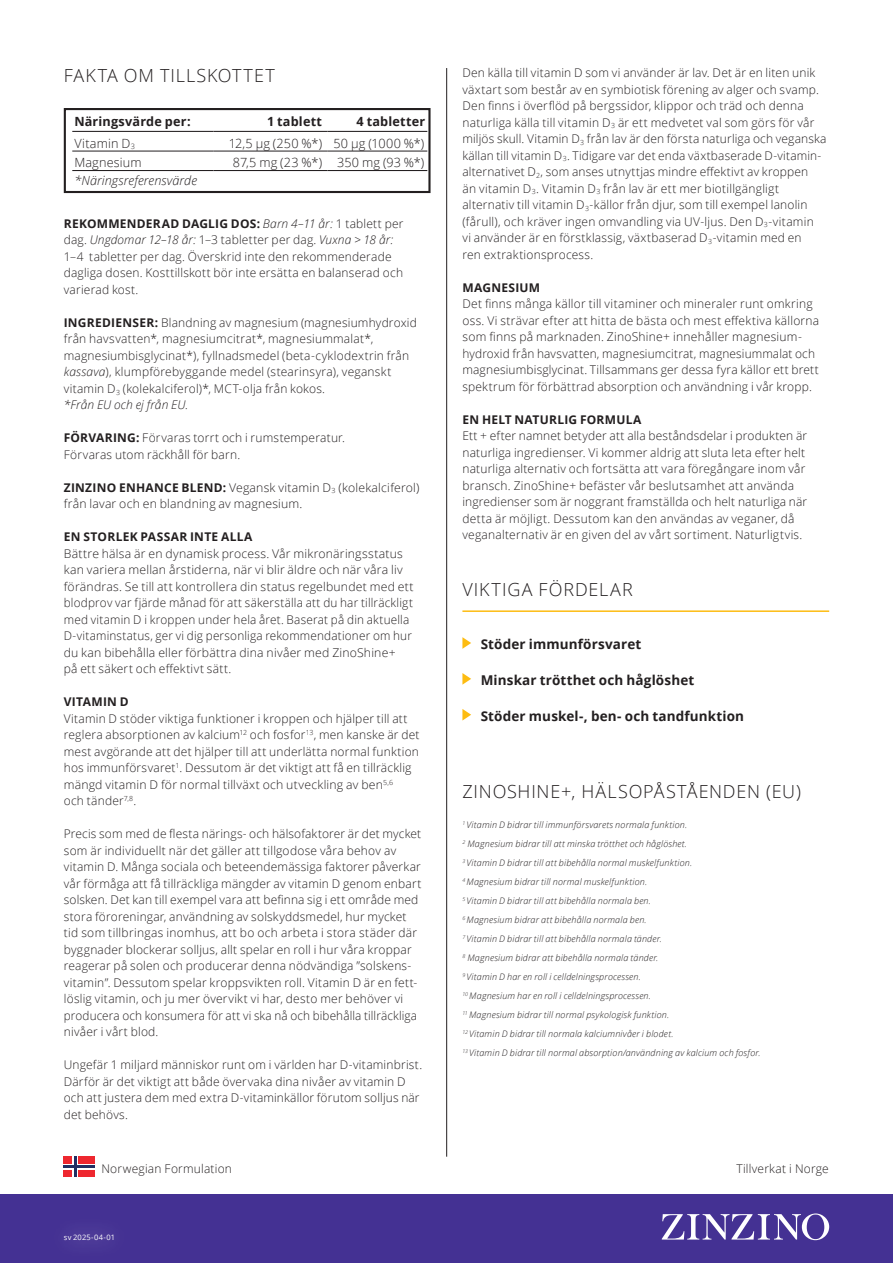
<style>
.page{position:relative;width:893px;height:1263px;background:#fff}
.page>*{position:absolute;margin:0;border:0;box-sizing:border-box;transform-origin:0 0}
.Sub-heading_12_14{font:300 18px "Open Sans";letter-spacing:.045em;color:#231f20}
.Key_Benefits_9_12{font:700 13.5px "Open Sans";letter-spacing:.01em;color:#231f20}
.Preamble_10_14{font:300 12.6px "Open Sans";letter-spacing:.01em;color:#231f20}
.Preamble_10_14-2{font:700 12.6px "Open Sans";letter-spacing:.015em;color:#231f20}
.Preamble_10_14-3{font:italic 300 12.6px "Open Sans";letter-spacing:.01em;color:#231f20}
.Body_8_11{font:300 12px/16.5px "Open Sans";letter-spacing:.015em;color:#231f20}
.Body_8_11-2{font:700 12px "Open Sans";letter-spacing:.025em;color:#231f20}
.Underrubrik-Bold-Italic-Versaler-20pkt_2{font:300 12px "Open Sans";letter-spacing:.015em;color:#231f20}
.Body_8_11-3{font:italic 300 12px "Open Sans";letter-spacing:.01em;color:#231f20}
.EFSA_6_7{font:italic 300 9px "Open Sans";letter-spacing:.02em;color:#231f20}
.t1{font:7.5px "Open Sans";letter-spacing:.025em;color:#fff}
.s1{font-weight:700}
.s2{font-style:italic}
</style>
<div class="page">
<div style="left:0;top:1194px;width:893px;height:69px;background:#443193"></div>
<svg style="left:662px;top:1213px;width:167px;height:27px"></svg>
<div style="left:64px;top:108px;width:367px;height:85px;border:2px solid #231f20"></div>
<hr style="left:72px;top:131px;width:141px;height:1px;background:#231f20">
<hr style="left:213px;top:131px;width:114px;height:1px;background:#231f20">
<hr style="left:327px;top:131px;width:100px;height:1px;background:#231f20">
<hr style="left:72px;top:151px;width:141px;height:1px;background:#231f20">
<hr style="left:213px;top:151px;width:114px;height:1px;background:#231f20">
<hr style="left:327px;top:151px;width:100px;height:1px;background:#231f20">
<hr style="left:72px;top:170px;width:141px;height:1px;background:#231f20">
<hr style="left:213px;top:170px;width:114px;height:1px;background:#231f20">
<hr style="left:327px;top:170px;width:100px;height:1px;background:#231f20">
<hr style="left:446px;top:68px;width:1px;height:1089px;background:#231f20">
<div style="left:64px;top:1156px;width:31px;height:21px;background:#ee272f"></div>
<div style="left:64px;top:1164px;width:31px;height:5px;background:#fff"></div>
<div style="left:72px;top:1156px;width:6px;height:21px;background:#fff"></div>
<hr style="left:64px;top:1165px;width:31px;height:3px;background:#212f63">
<hr style="left:74px;top:1156px;width:3px;height:21px;background:#212f63">
<svg style="left:462px;top:637px;width:9px;height:12px"></svg>
<svg style="left:462px;top:673px;width:9px;height:12px"></svg>
<svg style="left:462px;top:709px;width:9px;height:11px"></svg>
<hr style="left:462px;top:610px;width:367px;height:2px;background:#fdbc12">
<p class="Sub-heading_12_14" style="left:64px;top:63px;width:213px">FAKTA OM TILLSKOTTET</p>
<p class="Preamble_10_14-2" style="left:74px;top:113px;width:118px">Näringsvärde per:</p>
<p class="Preamble_10_14-2" style="left:267px;top:113px;width:57px">1 tablett</p>
<p class="Preamble_10_14-2" style="left:357px;top:113px;width:70px">4 tabletter</p>
<p class="Preamble_10_14" style="left:74px;top:135px;width:62px">Vitamin D<sub>3</sub></p>
<p class="Preamble_10_14" style="left:229px;top:135px;width:95px">12,5 μg (250 %*)</p>
<p class="Preamble_10_14" style="left:333px;top:135px;width:92px">50 μg (1000 %*)</p>
<p class="Preamble_10_14" style="left:74px;top:154px;width:69px">Magnesium</p>
<p class="Preamble_10_14" style="left:233px;top:154px;width:91px">87,5 mg (23 %*)</p>
<p class="Preamble_10_14" style="left:337px;top:154px;width:89px">350 mg (93 %*)</p>
<p class="Preamble_10_14-3" style="left:74px;top:172px;width:124px">*Näringsreferensvärde</p>
<p class="Body_8_11" style="left:64px;top:215px;width:341px"><span class="s1">REKOMMENDERAD DAGLIG DOS:</span> <span class="s2">Barn 4–11 år:</span> 1 tablett per dag. <span class="s2">Ungdomar 12–18 år:</span> 1–3 tabletter per dag. <span class="s2">Vuxna &gt; 18 år:<br></span>1–4 tabletter per dag. Överskrid inte den rekommenderade dagliga dosen. Kosttillskott bör inte ersätta en balanserad och varierad kost.</p>
<p class="Body_8_11" style="left:64px;top:314px;width:355px"><span class="s1">INGREDIENSER:</span> Blandning av magnesium (magnesiumhydroxid från havsvatten*, magnesiumcitrat*, magnesiummalat*, magnesiumbisglycinat*), fyllnadsmedel (beta-cyklodextrin från <span class="s2">kassava</span>), klumpförebyggande medel (stearinsyra), veganskt vitamin D<sub>3</sub> (kolekalciferol)*, MCT-olja från kokos.</p>
<p class="Body_8_11-3" style="left:64px;top:397px;width:126px">*Från EU och ej från EU.</p>
<p class="Body_8_11" style="left:64px;top:429px;width:283px"><span class="s1">FÖRVARING:</span> Förvaras torrt och i rumstemperatur.<br>Förvaras utom räckhåll för barn.</p>
<p class="Body_8_11" style="left:64px;top:479px;width:357px"><span class="s1">ZINZINO ENHANCE BLEND:</span> Vegansk vitamin D<sub>3</sub> (kolekalciferol) från lavar och en blandning av magnesium.</p>
<p class="Body_8_11-2" style="left:64px;top:528px;width:190px">EN STORLEK PASSAR INTE ALLA</p>
<p class="Body_8_11" style="left:64px;top:545px;width:351px">Bättre hälsa är en dynamisk process. Vår mikronäringsstatus kan variera mellan årstiderna, när vi blir äldre och när våra liv förändras. Se till att kontrollera din status regelbundet med ett blodprov var fjärde månad för att säkerställa att du har tillräckligt med vitamin D i kroppen under hela året. Baserat på din aktuella D-vitaminstatus, ger vi dig personliga rekommendationer om hur du kan bibehålla eller förbättra dina nivåer med ZinoShine+<br>på ett säkert och effektivt sätt.</p>
<p class="Body_8_11-2" style="left:64px;top:693px;width:66px">VITAMIN D</p>
<p class="Body_8_11" style="left:64px;top:710px;width:357px">Vitamin D stöder viktiga funktioner i kroppen och hjälper till att reglera absorptionen av kalcium<sup>12</sup> och fosfor<sup>13</sup>, men kanske är det mest avgörande att det hjälper till att underlätta normal funktion hos immunförsvaret<sup>1</sup>. Dessutom är det viktigt att få en tillräcklig mängd vitamin D för normal tillväxt och utveckling av ben<sup>5,6<br></sup>och tänder<sup>7,8</sup>.</p>
<p class="Body_8_11" style="left:64px;top:825px;width:359px">Precis som med de flesta närings- och hälsofaktorer är det mycket som är individuellt när det gäller att tillgodose våra behov av vitamin D. Många sociala och beteendemässiga faktorer påverkar vår förmåga att få tillräckliga mängder av vitamin D genom enbart solsken. Det kan till exempel vara att befinna sig i ett område med stora föroreningar, användning av solskyddsmedel, hur mycket tid som tillbringas inomhus, att bo och arbeta i stora städer där byggnader blockerar solljus, allt spelar en roll i hur våra kroppar reagerar på solen och producerar denna nödvändiga ”solskens&shy;vitamin”. Dessutom spelar kroppsvikten roll. Vitamin D är en fett&shy;löslig vitamin, och ju mer övervikt vi har, desto mer behöver vi producera och konsumera för att vi ska nå och bibehålla tillräckliga nivåer i vårt blod.</p>
<p class="Body_8_11" style="left:64px;top:1056px;width:360px">Ungefär 1 miljard människor runt om i världen har D-vitaminbrist.<br>Därför är det viktigt att både övervaka dina nivåer av vitamin D och att justera dem med extra D-vitaminkällor förutom solljus när det behövs.</p>
<p class="Body_8_11" style="left:462px;top:64px;width:366px">Den källa till vitamin D som vi använder är lav. Det är en liten unik växtart som består av en symbiotisk förening av alger och svamp.<br>Den finns i överflöd på bergssidor, klippor och träd och denna naturliga källa till vitamin D<sub>3</sub> är ett medvetet val som görs för vår miljös skull. Vitamin D<sub>3</sub> från lav är den första naturliga och veganska källan till vitamin D<sub>3</sub>. Tidigare var det enda växtbaserade D-vitamin-- alternativet D<sub>2</sub>, som anses utnyttjas mindre effektivt av kroppen<br>än vitamin D<sub>3</sub>. Vitamin D<sub>3</sub> från lav är ett mer biotillgängligt alternativ till vitamin D<sub>3</sub>-källor från djur, som till exempel lanolin (fårull), och kräver ingen omvandling via UV-ljus. Den D<sub>3</sub>-vitamin<br>vi använder är en förstklassig, växtbaserad D<sub>3</sub>-vitamin med en<br>ren extraktionsprocess.</p>
<p class="Body_8_11-2" style="left:462px;top:279px;width:79px">MAGNESIUM</p>
<p class="Body_8_11" style="left:462px;top:295px;width:358px">Det finns många källor till vitaminer och mineraler runt omkring oss. Vi strävar efter att hitta de bästa och mest effektiva källorna som finns på marknaden. ZinoShine+ innehåller magnesium&shy;hydroxid från havsvatten, magnesiumcitrat, magnesiummalat och magnesiumbisglycinat. Tillsammans ger dessa fyra källor ett brett spektrum för förbättrad absorption och användning i vår kropp.</p>
<p class="Body_8_11-2" style="left:462px;top:411px;width:181px">EN HELT NATURLIG FORMULA</p>
<p class="Body_8_11" style="left:462px;top:427px;width:346px">Ett + efter namnet betyder att alla beståndsdelar i produkten är naturliga ingredienser. Vi kommer aldrig att sluta leta efter helt naturliga alternativ och fortsätta att vara föregångare inom vår bransch. ZinoShine+ befäster vår beslutsamhet att använda ingredienser som är noggrant framställda och helt naturliga när detta är möjligt. Dessutom kan den användas av veganer, då veganalternativ är en given del av vårt sortiment. Naturligtvis.</p>
<p class="Sub-heading_12_14" style="left:462px;top:577px;width:172px">VIKTIGA FÖRDELAR</p>
<p class="Key_Benefits_9_12" style="left:481px;top:634px;width:162px">Stöder immunförsvaret</p>
<p class="Key_Benefits_9_12" style="left:481px;top:670px;width:215px">Minskar trötthet och håglöshet</p>
<p class="Key_Benefits_9_12" style="left:481px;top:706px;width:265px">Stöder muskel-, ben- och tandfunktion</p>
<p class="Sub-heading_12_14" style="left:462px;top:779px;width:340px">ZINOSHINE+, HÄLSOPÅSTÅENDEN (EU)</p>
<p class="EFSA_6_7" style="left:462px;top:818px;width:226px"><sup>1</sup> Vitamin D bidrar till immunförsvarets normala funktion.</p>
<p class="EFSA_6_7" style="left:462px;top:837px;width:226px"><sup>2</sup> Magnesium bidrar till att minska trötthet och håglöshet.</p>
<p class="EFSA_6_7" style="left:462px;top:856px;width:231px"><sup>3</sup> Vitamin D bidrar till att bibehålla normal muskelfunktion.</p>
<p class="EFSA_6_7" style="left:462px;top:875px;width:186px"><sup>4</sup> Magnesium bidrar till normal muskelfunktion.</p>
<p class="EFSA_6_7" style="left:462px;top:894px;width:190px"><sup>5</sup> Vitamin D bidrar till att bibehålla normala ben.</p>
<p class="EFSA_6_7" style="left:462px;top:913px;width:186px"><sup>6</sup> Magnesium bidrar att bibehålla normala ben.</p>
<p class="EFSA_6_7" style="left:462px;top:932px;width:201px"><sup>7</sup> Vitamin D bidrar till att bibehålla normala tänder.</p>
<p class="EFSA_6_7" style="left:462px;top:951px;width:197px"><sup>8</sup> Magnesium bidrar att bibehålla normala tänder.</p>
<p class="EFSA_6_7" style="left:462px;top:970px;width:180px"><sup>9</sup> Vitamin D har en roll i celldelningsprocessen.</p>
<p class="EFSA_6_7" style="left:462px;top:989px;width:190px"><sup>10</sup> Magnesium har en roll i celldelningsprocessen.</p>
<p class="EFSA_6_7" style="left:462px;top:1008px;width:208px"><sup>11</sup> Magnesium bidrar till normal psykologisk funktion.</p>
<p class="EFSA_6_7" style="left:462px;top:1027px;width:213px"><sup>12</sup> Vitamin D bidrar till normala kalciumnivåer i blodet.</p>
<p class="EFSA_6_7" style="left:462px;top:1046px;width:300px"><sup>13</sup> Vitamin D bidrar till normal absorption/användning av kalcium och fosfor.</p>
<p class="Underrubrik-Bold-Italic-Versaler-20pkt_2" style="left:101px;top:1161px;width:132px">Norwegian Formulation</p>
<p class="Underrubrik-Bold-Italic-Versaler-20pkt_2" style="left:736px;top:1161px;width:94px">Tillverkat i Norge</p>
<p class="t1" style="left:64px;top:1232px;width:53px">sv 2025-04-01</p>
</div>
